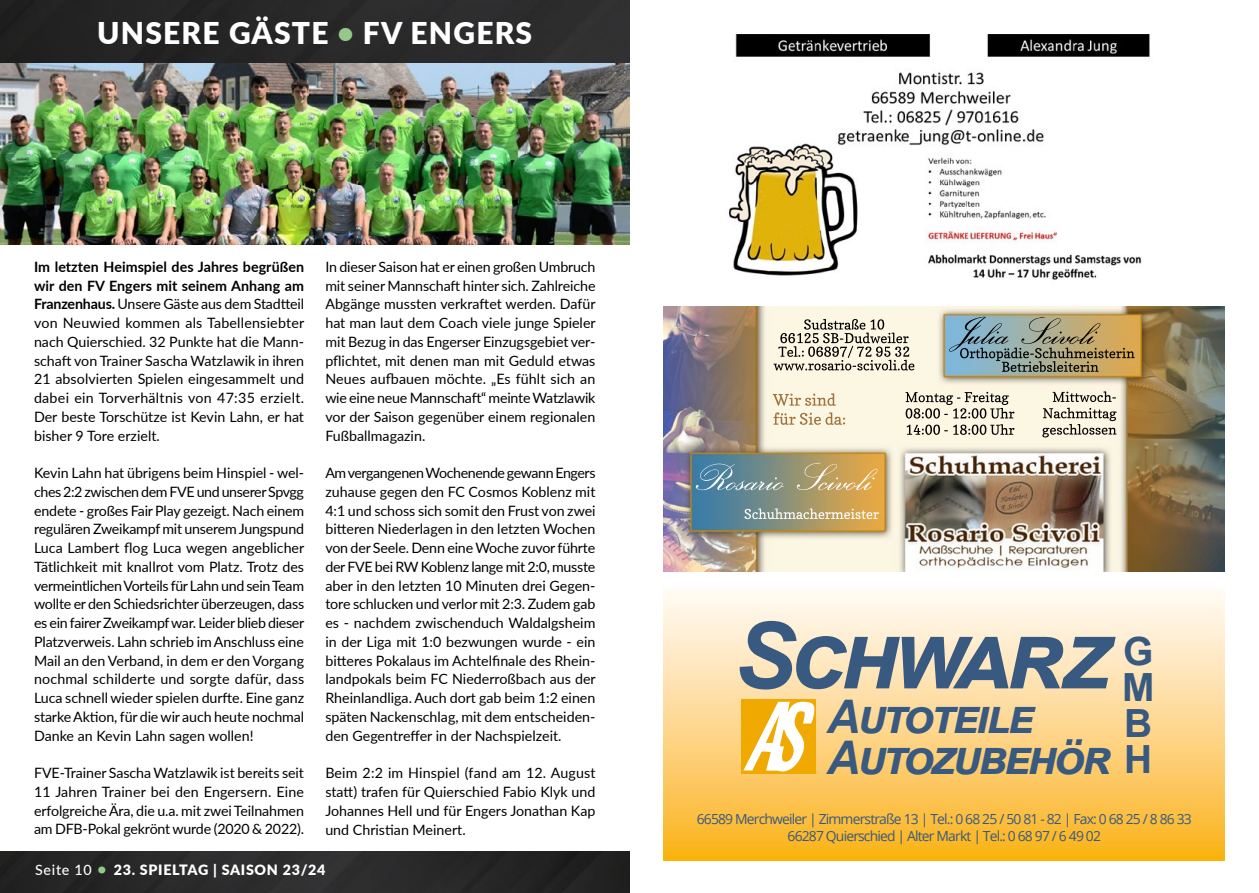
<style>
.page{position:relative;width:1259px;height:893px;background:#fff}
.page>*{position:absolute;margin:0;border:0;box-sizing:border-box;transform-origin:0 0}
.t1{font:italic 700 92.7px "Arial";letter-spacing:-.06em;color:#385980}
.t2{font:italic 700 46.35px "Arial";letter-spacing:-.06em;color:#385980}
.t3{font:700 38.85px/36.3px "Arial";color:#385980;text-align:justify}
.t4{font:900 30px "Lato";letter-spacing:.04em;color:#fff}
.t5{font:14.25px/18.8px "Lato";color:#000;text-align:justify}
.t6{font:900 14.25px "Lato";letter-spacing:.05em;color:#fff}
.t7{font:13.95px/17px "Open Sans";letter-spacing:-.06em;color:#385980;text-align:center}
.s1{font-size:27px;color:#95c98b}
.s2{font-weight:700}
.s3{font-weight:500}
.s4{color:#95c98b}
</style>
<div class="page">
<div style="left:664px;top:588px;width:560px;height:272px;background:linear-gradient(to bottom,#fffcfe,#fbb31e)"></div>
<div style="left:741px;top:699px;width:75px;height:75px;background:#efa900"></div>
<svg style="left:743px;top:701px;width:72px;height:71px"></svg>
<img style="left:664px;top:306px;width:560px;height:266px">
<img style="left:728px;top:34px;width:422px;height:246px">
<img style="left:0;top:0;width:629px;height:244px">
<img style="left:0;top:851px;width:629px;height:42px">
<h3 class="t4" style="left:97px;top:10px;width:436px">UNSERE GÄSTE <span class="s1">•</span> FV ENGERS</h3>
<p class="t5" style="left:34px;top:257px;width:272px"><span class="s2">Im letzten Heimspiel des Jahres begrüßen wir den FV Engers mit seinem Anhang am Franzenhaus.</span> Unsere Gäste aus dem Stadtteil von Neuwied kommen als Tabellensiebter nach Quierschied. 32 Punkte hat die Mann&shy;schaft von Trainer Sascha Watzlawik in ihren 21 absolvierten Spielen eingesammelt und dabei ein Torverhältnis von 47:35 erzielt.<br>Der beste Torschütze ist Kevin Lahn, er hat bisher 9 Tore erzielt.</p>
<p class="t5" style="left:34px;top:463px;width:272px">Kevin Lahn hat übrigens beim Hinspiel - wel&shy;ches 2:2 zwischen dem FVE und unserer Spvgg endete - großes Fair Play gezeigt. Nach einem regulären Zweikampf mit unserem Jungspund Luca Lambert flog Luca wegen angeblicher Tätlichkeit mit knallrot vom Platz. Trotz des vermeintlichen Vorteils für Lahn und sein Team wollte er den Schiedsrichter überzeugen, dass es ein fairer Zweikampf war. Leider blieb dieser Platzverweis. Lahn schrieb im Anschluss eine Mail an den Verband, in dem er den Vorgang nochmal schilderte und sorgte dafür, dass Luca schnell wieder spielen durfte. Eine ganz starke Aktion, für die wir auch heute nochmal Danke an Kevin Lahn sagen wollen!</p>
<p class="t5" style="left:34px;top:763px;width:272px">FVE-Trainer Sascha Watzlawik ist bereits seit 11 Jahren Trainer bei den Engersern. Eine erfolgreiche Ära, die u.a. mit zwei Teilnahmen am DFB-Pokal gekrönt wurde (2020 &amp; 2022).</p>
<p class="t5" style="left:325px;top:257px;width:272px">In dieser Saison hat er einen großen Umbruch mit seiner Mannschaft hinter sich. Zahlreiche Abgänge mussten verkraftet werden. Dafür hat man laut dem Coach viele junge Spieler mit Bezug in das Engerser Einzugsgebiet ver&shy;pflichtet, mit denen man mit Geduld etwas Neues aufbauen möchte. „Es fühlt sich an wie eine neue Mannschaft“ meinte Watzlawik vor der Saison gegenüber einem regionalen Fußballmagazin.</p>
<p class="t5" style="left:325px;top:463px;width:272px">Am vergangenen Wochenende gewann Engers zuhause gegen den FC Cosmos Koblenz mit 4:1 und schoss sich somit den Frust von zwei bitteren Niederlagen in den letzten Wochen von der Seele. Denn eine Woche zuvor führte der FVE bei RW Koblenz lange mit 2:0, musste aber in den letzten 10 Minuten drei Gegen&shy;tore schlucken und verlor mit 2:3. Zudem gab es - nachdem zwischenduch Waldalgsheim in der Liga mit 1:0 bezwungen wurde - ein bitteres Pokalaus im Achtelfinale des Rhein&shy;landpokals beim FC Niederroßbach aus der Rheinlandliga. Auch dort gab beim 1:2 einen späten Nackenschlag, mit dem entscheiden&shy;den Gegentreffer in der Nachspielzeit.</p>
<p class="t5" style="left:325px;top:763px;width:272px">Beim 2:2 im Hinspiel (fand am 12. August statt) trafen für Quierschied Fabio Klyk und Johannes Hell und für Engers Jonathan Kap und Christian Meinert.</p>
<p class="t6" style="left:35px;top:859px;width:292px"><span class="s3">Seite 10</span> <span class="s4">•</span> 23. SPIELTAG | SAISON 23/24</p>
<h1 class="t1" style="left:734px;top:594px;width:378px">Schwarz</h1>
<h3 class="t3" style="left:1122px;top:633px;width:34px">G M B H</h3>
<p class="t7" style="left:697px;top:810px;width:496px">66589 Merchweiler | Zimmerstraße 13 | Tel.: 0 68 25 / 50 81 - 82 | Fax: 0 68 25 / 8 86 33<br>66287 Quierschied | Alter Markt | Tel.: 0 68 97 / 6 49 02</p>
<h2 class="t2" style="left:827px;top:686px;width:208px">Autoteile</h2>
<h2 class="t2" style="left:827px;top:727px;width:285px">Autozubehör</h2>
</div>
